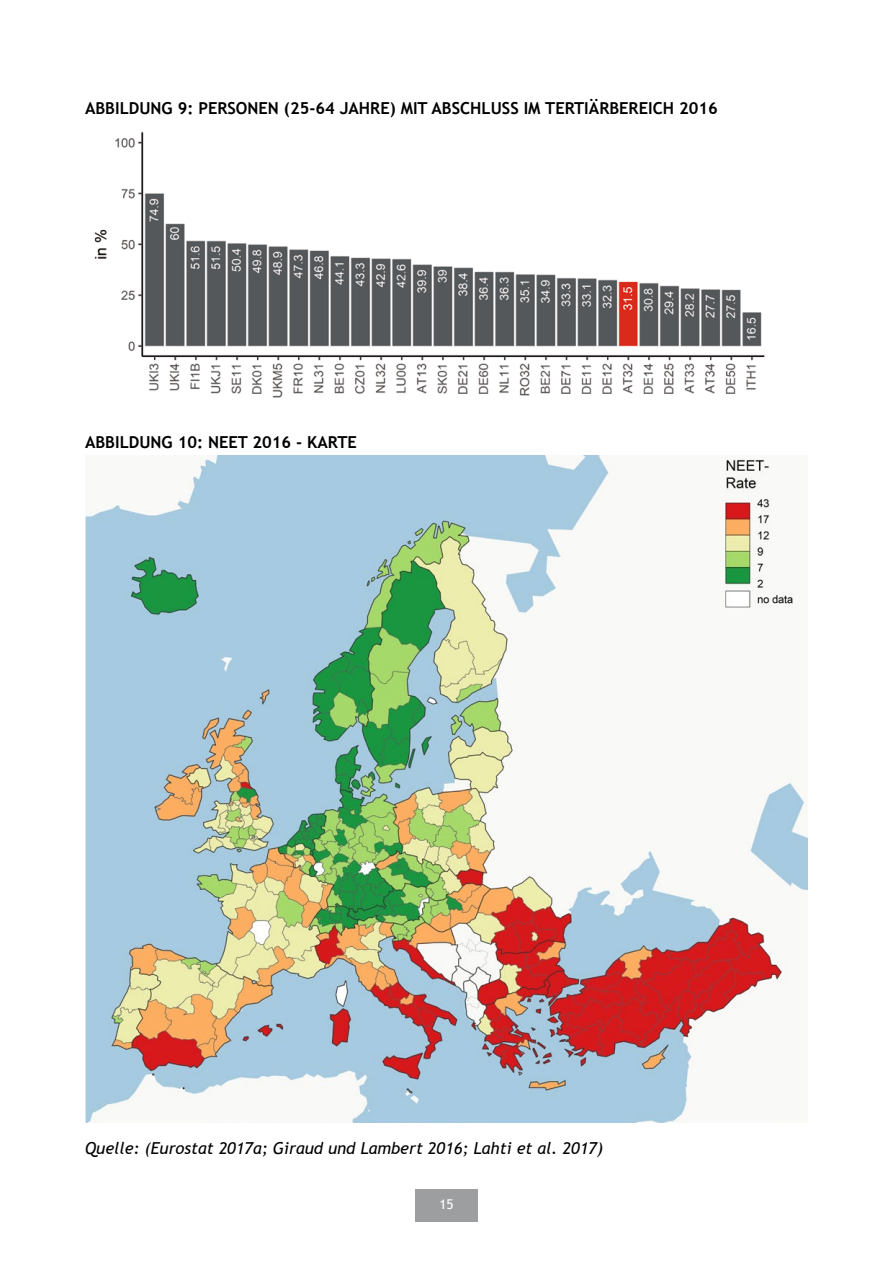
<style>
.page{position:relative;width:893px;height:1263px;background:#fff}
.page>*{position:absolute;margin:0;border:0;box-sizing:border-box;transform-origin:0 0}
.t1{font:700 16.5px "Trebuchet MS";color:#000}
.Bildunterschrift{font:italic 16.5px "Trebuchet MS";color:#000}
.t2{font:13.5px "Trebuchet MS";color:#fff}
</style>
<div class="page">
<div style="left:415px;top:1189px;width:63px;height:33px;background:#9c9e9f"></div>
<img style="left:85px;top:455px;width:723px;height:668px">
<img style="left:94px;top:131px;width:671px;height:267px">
<p class="t1" style="left:85px;top:97px;width:21px">ABBILDUNG</p>
<p class="t1" style="left:178px;top:97px;width:541px">9: PERSONEN (25-64 JAHRE) MIT ABSCHLUSS IM TERTIÄRBEREICH 2016</p>
<p class="t1" style="left:85px;top:432px;width:21px">ABBILDUNG</p>
<p class="t1" style="left:178px;top:432px;width:181px">10: NEET 2016 - KARTE</p>
<p class="Bildunterschrift" style="left:85px;top:1138px;width:520px">Quelle: (Eurostat 2017a; Giraud und Lambert 2016; Lahti et al. 2017)</p>
<p class="t2" style="left:439px;top:1196px;width:16px">15</p>
</div>
